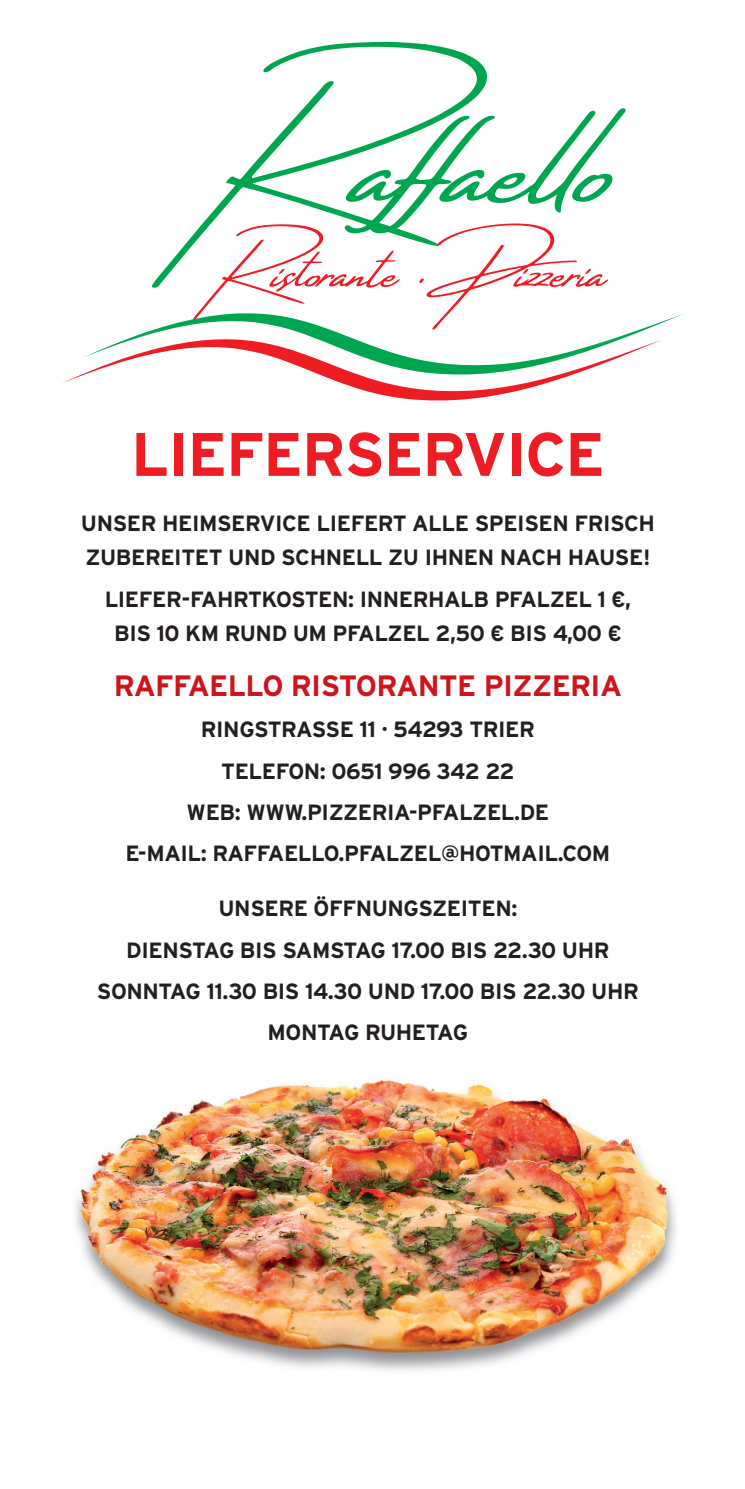
<style>
.page{position:relative;width:745px;height:1489px;background:#fff}
.page>*{position:absolute;margin:0;border:0;box-sizing:border-box;transform-origin:0 0}
.t1{font:700 61.25px "Interstate";letter-spacing:-.02em;color:#ee1d23}
.t2{font:700 29.5px "Interstate";letter-spacing:-.02em;color:#cd151d}
.t3{font:700 22px/41.2px "Interstate";letter-spacing:-.02em;color:#231f20;text-align:center}
</style>
<div class="page">
<svg style="left:203px;top:42px;width:422px;height:181px"></svg>
<svg style="left:63px;top:223px;width:619px;height:177px"></svg>
<img style="left:75px;top:1080px;width:601px;height:291px">
<h1 class="t1" style="left:131px;top:420px;width:475px">LIEFERSERVICE</h1>
<p class="t3" style="left:81px;top:506px;width:575px;line-height:34.2px;text-align:left">UNSER HEIMSERVICE LIEFERT ALLE SPEISEN FRISCH<br>ZUBEREITET UND SCHNELL ZU IHNEN NACH HAUSE!</p>
<p class="t3" style="left:105px;top:581px;width:527px;line-height:34.2px">LIEFER-FAHRTKOSTEN: INNERHALB PFALZEL 1 €,<br>BIS 10 KM RUND UM PFALZEL 2,50 € BIS 4,00 €</p>
<h2 class="t2" style="left:114px;top:669px;width:509px">RAFFAELLO RISTORANTE PIZZERIA</h2>
<p class="t3" style="left:125px;top:708px;width:486px">RINGSTRASSE 11 · 54293 TRIER<br>TELEFON: 0651 996 342 22<br>WEB: WWW.PIZZERIA-PFALZEL.DE<br>E-MAIL: RAFFAELLO.PFALZEL@HOTMAIL.COM</p>
<p class="t3" style="left:97px;top:887px;width:543px">UNSERE ÖFFNUNGSZEITEN:<br>DIENSTAG BIS SAMSTAG 17.00 BIS 22.30 UHR<br>SONNTAG 11.30 BIS 14.30 UND 17.00 BIS 22.30 UHR<br>MONTAG RUHETAG</p>
</div>
